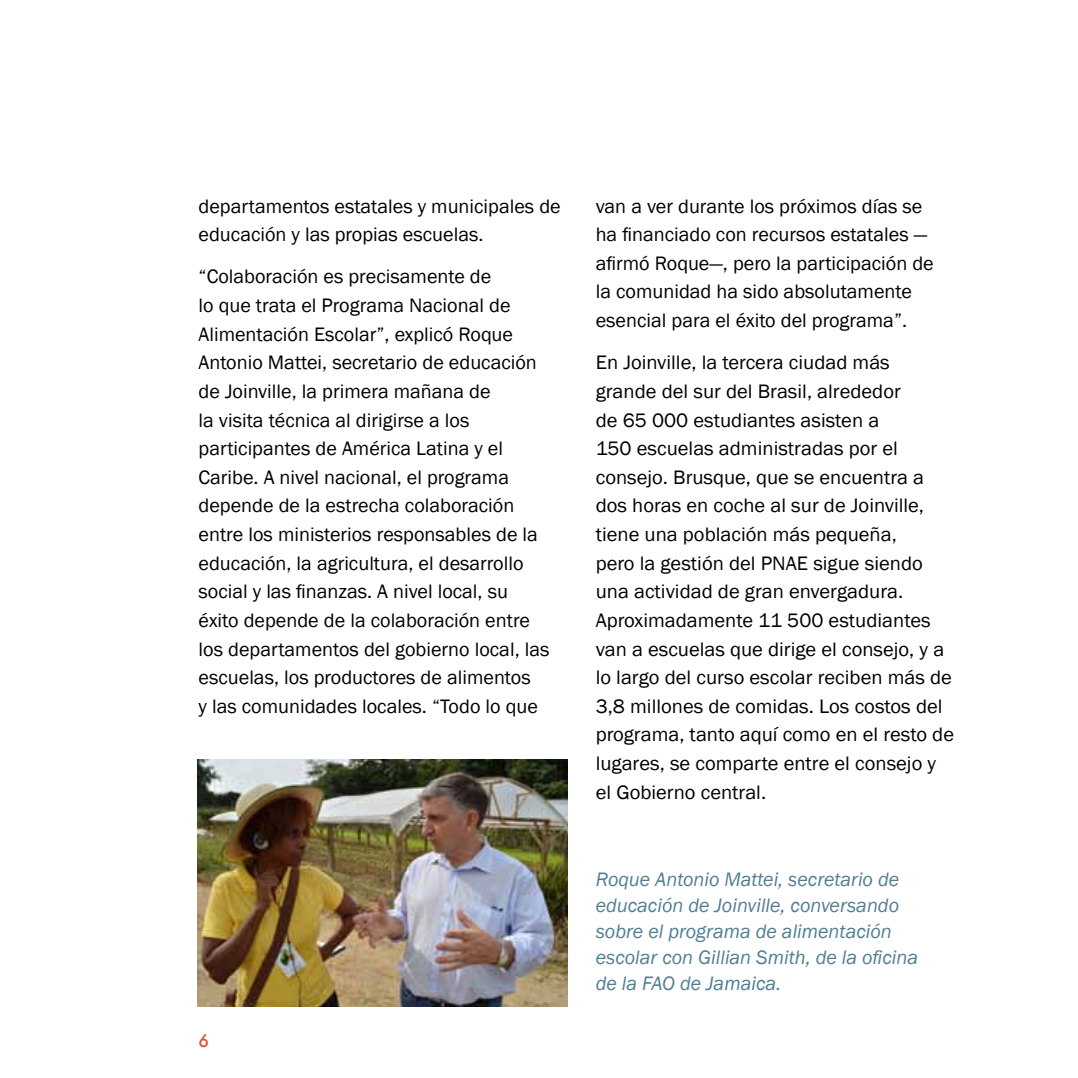
<style>
.page{position:relative;width:1078px;height:1078px;background:#fff}
.page>*{position:absolute;margin:0;border:0;box-sizing:border-box;transform-origin:0 0}
.t1{font:20px/28.6px "Franklin Gothic";color:#000}
.t2{font:italic 20px/26px "Franklin Gothic";color:#517e93}
.t3{font:500 17px "Futura";color:#da5532}
</style>
<div class="page">
<img style="left:197px;top:759px;width:370px;height:247px">
<p class="t1" style="left:198px;top:192px;width:363px">departamentos estatales y municipales de educación y las propias escuelas.</p>
<p class="t1" style="left:198px;top:263px;width:352px">“Colaboración es precisamente de<br>lo que trata el Programa Nacional de Alimentación Escolar”, explicó Roque Antonio Mattei, secretario de educación de Joinville, la primera mañana de<br>la visita técnica al dirigirse a los participantes de América Latina y el Caribe. A nivel nacional, el programa depende de la estrecha colaboración entre los ministerios responsables de la educación, la agricultura, el desarrollo social y las finanzas. A nivel local, su éxito depende de la colaboración entre los departamentos del gobierno local, las escuelas, los productores de alimentos<br>y las comunidades locales. “Todo lo que</p>
<p class="t3" style="left:198px;top:1028px;width:12px">6</p>
<p class="t1" style="left:595px;top:192px;width:339px">van a ver durante los próximos días se ha financiado con recursos estatales — afirmó Roque—, pero la participación de la comunidad ha sido absolutamente esencial para el éxito del programa”.</p>
<p class="t1" style="left:595px;top:349px;width:360px">En Joinville, la tercera ciudad más grande del sur del Brasil, alrededor<br>de 65 000 estudiantes asisten a<br>150 escuelas administradas por el consejo. Brusque, que se encuentra a dos horas en coche al sur de Joinville, tiene una población más pequeña,<br>pero la gestión del PNAE sigue siendo una actividad de gran envergadura.<br>Aproximadamente 11 500 estudiantes van a escuelas que dirige el consejo, y a lo largo del curso escolar reciben más de 3,8 millones de comidas. Los costos del programa, tanto aquí como en el resto de lugares, se comparte entre el consejo y el Gobierno central.</p>
<p class="t2" style="left:595px;top:866px;width:324px">Roque Antonio Mattei, secretario de educación de Joinville, conversando sobre el programa de alimentación escolar con Gillian Smith, de la oficina de la FAO de Jamaica.</p>
</div>
